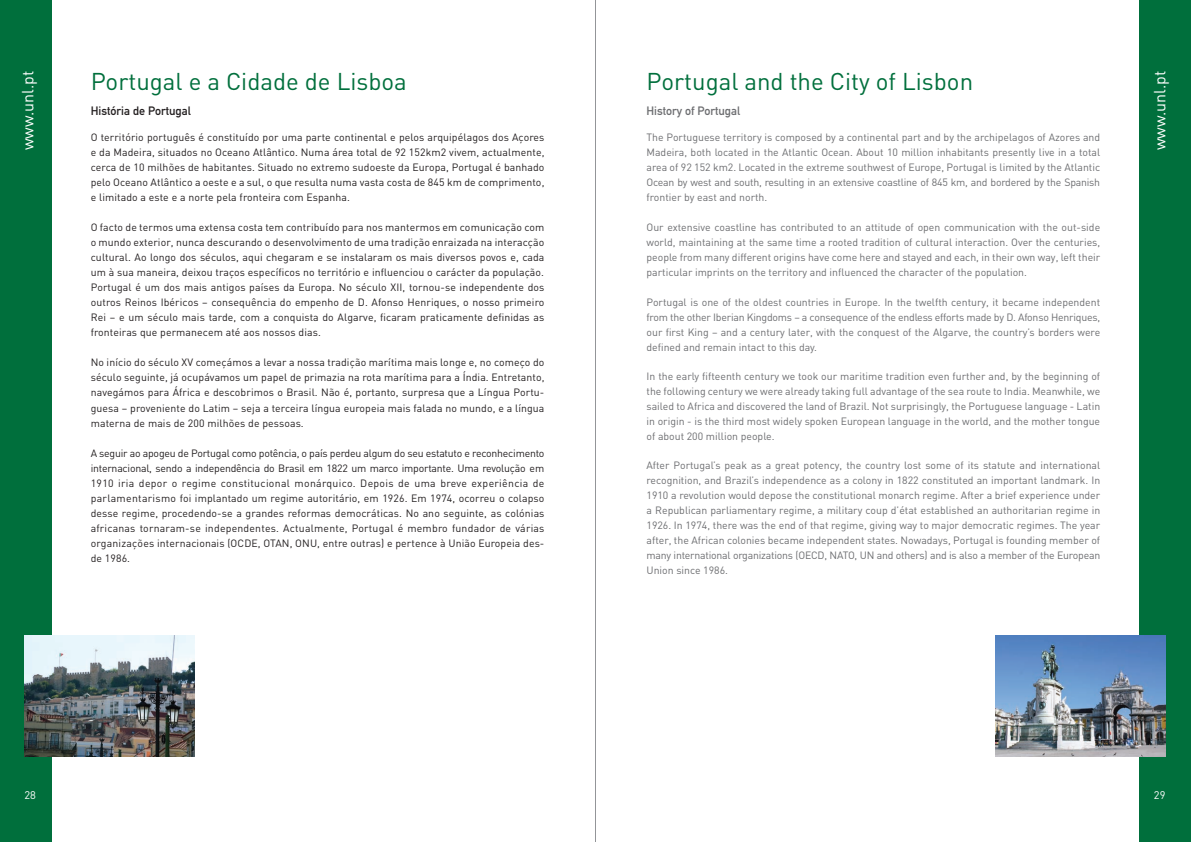
<style>
.page{position:relative;width:1191px;height:842px;background:#fff}
.page>*{position:absolute;margin:0;border:0;box-sizing:border-box;transform-origin:0 0}
.t1{font:24px "DIN";color:#006f3c}
.t2{font:16px "DIN";color:#fff}
.t3{font:500 12px "DIN";color:#231f20}
.t4{font:500 12px "DIN";color:#6c6d70}
.t5{font:11px "DIN";color:#fff}
.t6{font:10.5px/15px "DIN";color:#6c6d70;text-align:justify}
.t7{font:10.5px/15px "DIN";letter-spacing:.01em;color:#231f20;text-align:justify}
</style>
<div class="page">
<div style="left:0;top:0;width:51px;height:842px;background:#006f3c"></div>
<div style="left:1140px;top:0;width:51px;height:842px;background:#006f3c"></div>
<hr style="left:595px;top:0;width:1px;height:842px;background:#939598">
<img style="left:995px;top:635px;width:170px;height:122px">
<img style="left:25px;top:635px;width:170px;height:122px">
<h2 class="t2" style="left:18px;top:150px;width:81px;rotate:-90deg">www.unl.pt</h2>
<h1 class="t1" style="left:91px;top:67px;width:317px">Portugal e a Cidade de Lisboa</h1>
<p class="t3" style="left:91px;top:104px;width:102px">História de Portugal</p>
<p class="t7" style="left:91px;top:130px;width:455px">O território português é constituído por uma parte continental e pelos arquipélagos dos Açores e da Madeira, situados no Oceano Atlântico. Numa área total de 92 152km2 vivem, actualmente, cerca de 10 milhões de habitantes. Situado no extremo sudoeste da Europa, Portugal é banhado pelo Oceano Atlântico a oeste e a sul, o que resulta numa vasta costa de 845 km de comprimento, e limitado a este e a norte pela fronteira com Espanha.</p>
<p class="t7" style="left:91px;top:220px;width:455px">O facto de termos uma extensa costa tem contribuído para nos mantermos em comunicação com o mundo exterior, nunca descurando o desenvolvimento de uma tradição enraizada na interacção cultural. Ao longo dos séculos, aqui chegaram e se instalaram os mais diversos povos e, cada um à sua maneira, deixou traços específicos no território e influenciou o carácter da população.<br>Portugal é um dos mais antigos países da Europa. No século XII, tornou-se independente dos outros Reinos Ibéricos – consequência do empenho de D. Afonso Henriques, o nosso primeiro Rei – e um século mais tarde, com a conquista do Algarve, ficaram praticamente definidas as fronteiras que permanecem até aos nossos dias.</p>
<p class="t7" style="left:91px;top:355px;width:455px">No início do século XV começámos a levar a nossa tradição marítima mais longe e, no começo do século seguinte, já ocupávamos um papel de primazia na rota marítima para a Índia. Entretanto, navegámos para África e descobrimos o Brasil. Não é, portanto, surpresa que a Língua Portu&shy;guesa – proveniente do Latim – seja a terceira língua europeia mais falada no mundo, e a língua materna de mais de 200 milhões de pessoas.</p>
<p class="t7" style="left:91px;top:445px;width:455px">A seguir ao apogeu de Portugal como potência, o país perdeu algum do seu estatuto e reconhecimento internacional, sendo a independência do Brasil em 1822 um marco importante. Uma revolução em 1910 iria depor o regime constitucional monárquico. Depois de uma breve experiência de parlamentarismo foi implantado um regime autoritário, em 1926. Em 1974, ocorreu o colapso desse regime, procedendo-se a grandes reformas democráticas. No ano seguinte, as colónias africanas tornaram-se independentes. Actualmente, Portugal é membro fundador de várias organizações internacionais (OCDE, OTAN, ONU, entre outras) e pertence à União Europeia des&shy;de 1986.</p>
<p class="t5" style="left:25px;top:789px;width:13px">28</p>
<h1 class="t1" style="left:646px;top:67px;width:328px">Portugal and the City of Lisbon</h1>
<p class="t4" style="left:646px;top:104px;width:95px">History of Portugal</p>
<p class="t6" style="left:646px;top:130px;width:455px">The Portuguese territory is composed by a continental part and by the archipelagos of Azores and Madeira, both located in the Atlantic Ocean. About 10 million inhabitants presently live in a total area of 92 152 km2. Located in the extreme southwest of Europe, Portugal is limited by the Atlantic Ocean by west and south, resulting in an extensive coastline of 845 km, and bordered by the Spanish frontier by east and north.</p>
<p class="t6" style="left:646px;top:220px;width:455px">Our extensive coastline has contributed to an attitude of open communication with the out-side world, maintaining at the same time a rooted tradition of cultural interaction. Over the centuries, people from many different origins have come here and stayed and each, in their own way, left their particular imprints on the territory and influenced the character of the population.</p>
<p class="t6" style="left:646px;top:294px;width:455px">Portugal is one of the oldest countries in Europe. In the twelfth century, it became independent from the other Iberian Kingdoms – a consequence of the endless efforts made by D. Afonso Henriques, our first King – and a century later, with the conquest of the Algarve, the country’s borders were defined and remain intact to this day.</p>
<p class="t6" style="left:646px;top:368px;width:455px">In the early fifteenth century we took our maritime tradition even further and, by the beginning of the following century we were already taking full advantage of the sea route to India. Meanwhile, we sailed to Africa and discovered the land of Brazil. Not surprisingly, the Portuguese language - Latin in origin - is the third most widely spoken European language in the world, and the mother tongue of about 200 million people.</p>
<p class="t6" style="left:646px;top:457px;width:455px">After Portugal’s peak as a great potency, the country lost some of its statute and international recognition, and Brazil’s independence as a colony in 1822 constituted an important landmark. In 1910 a revolution would depose the constitutional monarch regime. After a brief experience under a Republican parliamentary regime, a military coup d’état established an authoritarian regime in 1926. In 1974, there was the end of that regime, giving way to major democratic regimes. The year after, the African colonies became independent states. Nowadays, Portugal is founding member of many international organizations (OECD, NATO, UN and others) and is also a member of the European Union since 1986.</p>
<h2 class="t2" style="left:1149px;top:150px;width:81px;rotate:-90deg">www.unl.pt</h2>
<p class="t5" style="left:1154px;top:789px;width:13px">29</p>
</div>
